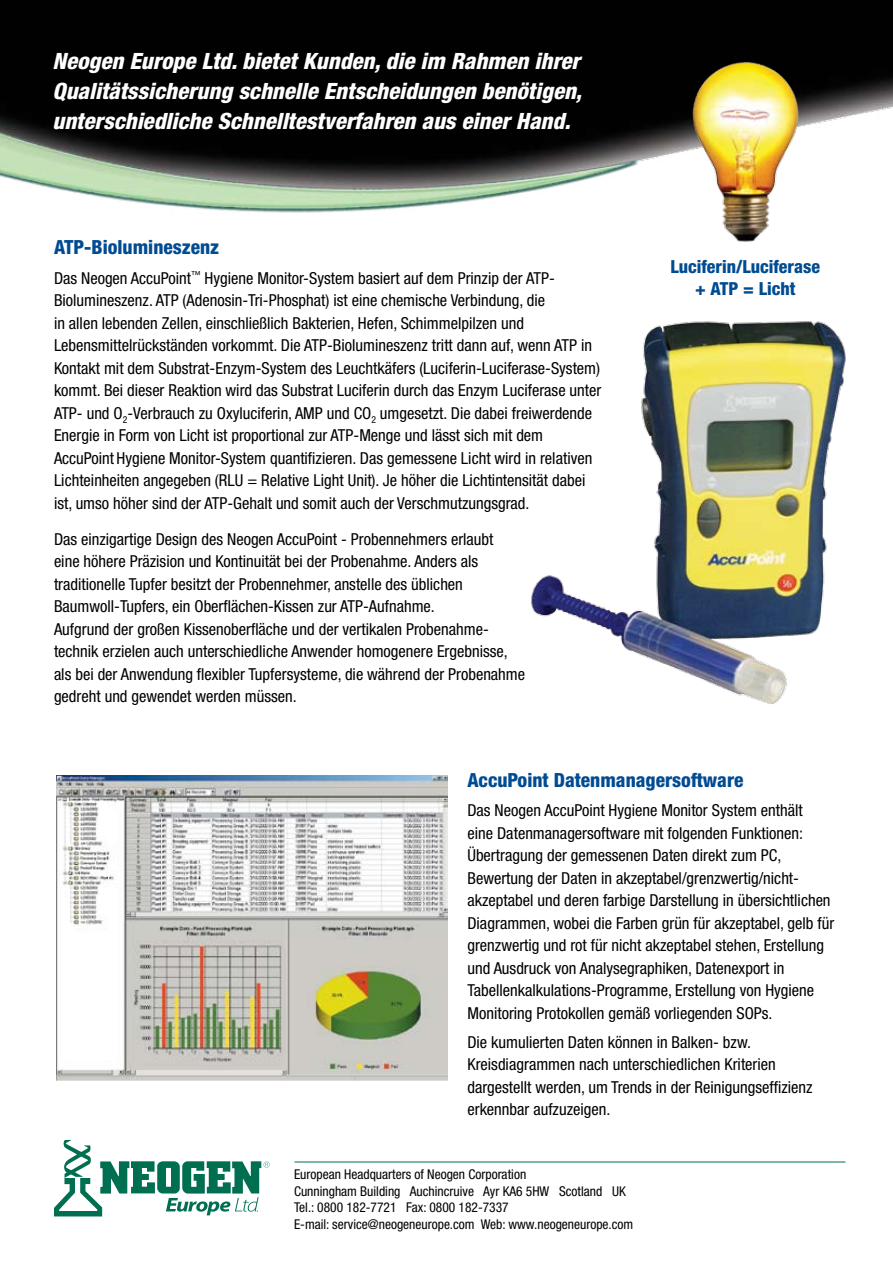
<style>
.page{position:relative;width:893px;height:1263px;background:#fff}
.page>*{position:absolute;margin:0;border:0;box-sizing:border-box;transform-origin:0 0}
.t1{font:italic 800 condensed 22.5px/30px "Helvetica Neue";color:#fff;text-align:justify}
.t2{font:800 condensed 19.5px "Helvetica Neue";color:#004b91}
.t3{font:800 condensed 18px/22.5px "Helvetica Neue";color:#004b91;text-align:center}
.t4{font:condensed 16.5px/22.5px "Helvetica Neue";color:#000}
.t5{font:condensed 13.5px/16.5px "Helvetica Neue";color:#000}
</style>
<div class="page">
<img style="left:0;top:0;width:893px;height:213px">
<img style="left:531px;top:321px;width:315px;height:383px">
<img style="left:676px;top:59px;width:139px;height:183px">
<img style="left:57px;top:776px;width:390px;height:304px">
<svg style="left:54px;top:1140px;width:216px;height:76px"></svg>
<hr style="left:294px;top:1161px;width:551px;height:1px;background:#006f51">
<h1 class="t1" style="left:52px;top:46px;width:531px">Neogen Europe Ltd. bietet Kunden, die im Rahmen ihrer Qualitätssicherung schnelle Entscheidungen benötigen, unterschiedliche Schnelltestverfahren aus einer Hand.</h1>
<p class="t2" style="left:54px;top:235px;width:167px">ATP-Biolumineszenz</p>
<p class="t4" style="left:54px;top:266px;width:549px">Das Neogen AccuPoint<sup>™</sup> Hygiene Monitor-System basiert auf dem Prinzip der ATP-Biolumineszenz. ATP (Adenosin-Tri-Phosphat) ist eine chemische Verbindung, die<br>in allen lebenden Zellen, einschließlich Bakterien, Hefen, Schimmelpilzen und Lebensmittelrückständen vorkommt. Die ATP-Biolumineszenz tritt dann auf, wenn ATP in Kontakt mit dem Substrat-Enzym-System des Leuchtkäfers (Luciferin-Luciferase-System) kommt. Bei dieser Reaktion wird das Substrat Luciferin durch das Enzym Luciferase unter ATP- und O<sub>2</sub>-Verbrauch zu Oxyluciferin, AMP und CO<sub>2</sub> umgesetzt. Die dabei freiwerdende Energie in Form von Licht ist proportional zur ATP-Menge und lässt sich mit dem AccuPoint Hygiene Monitor-System quantifizieren. Das gemessene Licht wird in relativen Lichteinheiten angegeben (RLU = Relative Light Unit). Je höher die Lichtintensität dabei ist, umso höher sind der ATP-Gehalt und somit auch der Verschmutzungsgrad.</p>
<p class="t4" style="left:54px;top:527px;width:473px">Das einzigartige Design des Neogen AccuPoint - Probennehmers erlaubt<br>eine höhere Präzision und Kontinuität bei der Probenahme. Anders als traditionelle Tupfer besitzt der Probennehmer, anstelle des üblichen Baumwoll-Tupfers, ein Oberflächen-Kissen zur ATP-Aufnahme.<br>Aufgrund der großen Kissenoberfläche und der vertikalen Probenahme&shy;technik erzielen auch unterschiedliche Anwender homogenere Ergebnisse, als bei der Anwendung flexibler Tupfersysteme, die während der Probenahme gedreht und gewendet werden müssen.</p>
<p class="t3" style="left:671px;top:255px;width:151px">Luciferin/Luciferase + ATP = Licht</p>
<p class="t2" style="left:467px;top:768px;width:277px">AccuPoint Datenmanagersoftware</p>
<p class="t4" style="left:467px;top:799px;width:368px">Das Neogen AccuPoint Hygiene Monitor System enthält<br>eine Datenmanagersoftware mit folgenden Funktionen:<br>Übertragung der gemessenen Daten direkt zum PC, Bewertung der Daten in akzeptabel/grenzwertig/nicht&shy;akzeptabel und deren farbige Darstellung in übersichtlichen Diagrammen, wobei die Farben grün für akzeptabel, gelb für grenzwertig und rot für nicht akzeptabel stehen, Erstellung und Ausdruck von Analysegraphiken, Datenexport in Tabellenkalkulations-Programme, Erstellung von Hygiene Monitoring Protokollen gemäß vorliegenden SOPs.</p>
<p class="t4" style="left:467px;top:1031px;width:347px">Die kumulierten Daten können in Balken- bzw.<br>Kreisdiagrammen nach unterschiedlichen Kriterien dargestellt werden, um Trends in der Reinigungseffizienz erkennbar aufzuzeigen.</p>
<p class="t5" style="left:294px;top:1166px;width:341px">European Headquarters of Neogen Corporation<br>Cunningham Building Auchincruive Ayr KA6 5HW Scotland UK Tel.: 0800 182-7721 Fax: 0800 182-7337<br>E-mail: service@neogeneurope.com Web: www.neogeneurope.com</p>
</div>
